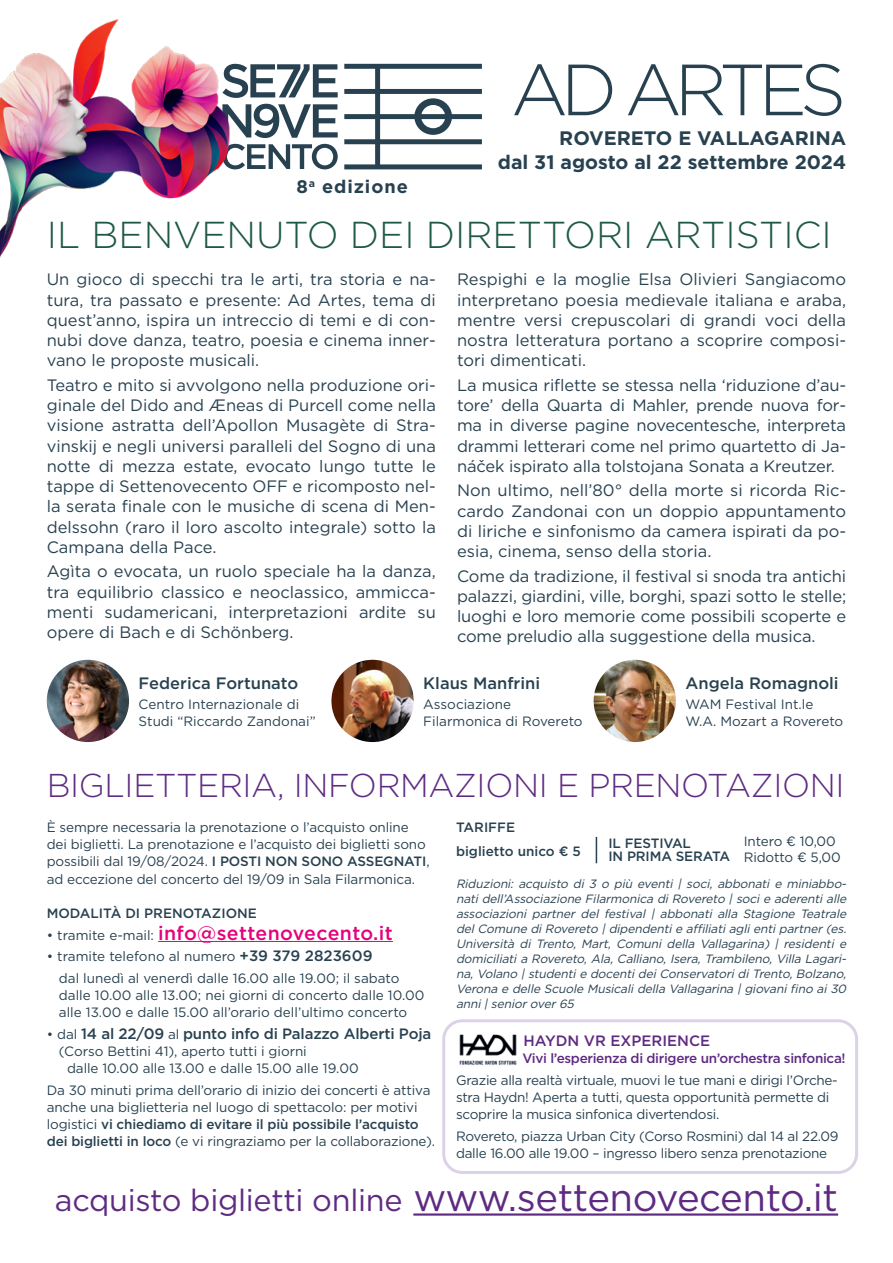
<style>
.page{position:relative;width:893px;height:1263px;background:#fff}
.page>*{position:absolute;margin:0;border:0;box-sizing:border-box;transform-origin:0 0}
.t1{font:300 72.3px "Gotham";letter-spacing:-.1em;color:#284150}
.t2{font:300 37.5px "Gotham";color:#1e5846}
.t3{font:300 33px "Gotham";letter-spacing:-.01em;color:#5f2b82}
.t4{font:30.6px "Gotham";letter-spacing:-.01em;color:#5f2b82}
.t5{font:700 19.5px/24px "Gotham";color:#284150;text-align:right}
.t6{font:500 19.5px "Gotham";letter-spacing:.02em;color:#e6007d}
.t7{font:700 18.15px "Gotham";letter-spacing:.05em;color:#284150}
.t8{font:16.5px/20.2px "Gotham";color:#284150;text-align:justify}
.t9{font:500 16.5px "Gotham";color:#284150}
.t10{font:500 15px "Gotham";letter-spacing:-.01em;color:#284150}
.t11{font:500 15px "Gotham";color:#5f2b82}
.t12{font:13.5px/17.2px "Gotham";letter-spacing:-.01em;color:#284150}
.t13{font:500 13.5px/23.7px "Gotham";color:#284150}
.t14{font:500 13.5px "Gotham";letter-spacing:-.025em;color:#5f2b82}
.t15{font:italic 12px/15px "Gotham";color:#284150;text-align:justify}
.s1{font-weight:500}
.s2{font-weight:400;font-size:13.5px;color:#284150}
.s3{font-weight:500;font-size:15px}
.s4{font-weight:400;font-size:13.5px}
.s5{font-size:38.25px}
</style>
<div class="page">
<img style="left:47px;top:660px;width:82px;height:82px;border-radius:41px">
<img style="left:331px;top:660px;width:83px;height:82px;border-radius:41px">
<img style="left:594px;top:660px;width:82px;height:82px;border-radius:41px">
<hr style="left:413px;top:1213px;width:425px;height:2px;background:#5f2b82">
<div style="left:442px;top:1019px;width:416px;height:155px;border:3px solid #dcd2e8;border-radius:19px"></div>
<hr style="left:158px;top:941px;width:235px;height:1px;background:#e6007d">
<svg style="left:596px;top:837px;width:1px;height:26px"></svg>
<img style="left:459px;top:1034px;width:58px;height:31px">
<svg style="left:344px;top:64px;width:138px;height:105px"></svg>
<svg style="left:241px;top:144px;width:97px;height:25px"></svg>
<svg style="left:241px;top:104px;width:97px;height:34px"></svg>
<svg style="left:241px;top:64px;width:97px;height:34px"></svg>
<img style="left:0;top:19px;width:241px;height:239px">
<h1 class="t1" style="left:511px;top:44px;width:337px">AD ARTES</h1>
<p class="t7" style="left:297px;top:175px;width:113px">8<sup>a</sup> edizione</p>
<p class="t5" style="left:498px;top:126px;width:350px">ROVERETO E VALLAGARINA<br>dal 31 agosto al 22 settembre 2024</p>
<h2 class="t2" style="left:47px;top:211px;width:786px">IL BENVENUTO DEI DIRETTORI ARTISTICI</h2>
<p class="t8" style="left:47px;top:269px;width:391px">Un gioco di specchi tra le arti, tra storia e na&shy;tura, tra passato e presente: Ad Artes, tema di quest’anno, ispira un intreccio di temi e di con&shy;nubi dove danza, teatro, poesia e cinema inner&shy;vano le proposte musicali.</p>
<p class="t8" style="left:47px;top:374px;width:391px">Teatro e mito si avvolgono nella produzione ori&shy;ginale del Dido and Æneas di Purcell come nella visione astratta dell’Apollon Musagète di Stra&shy;vinskij e negli universi paralleli del Sogno di una notte di mezza estate, evocato lungo tutte le tappe di Settenovecento OFF e ricomposto nel&shy;la serata finale con le musiche di scena di Men&shy;delssohn (raro il loro ascolto integrale) sotto la Campana della Pace.</p>
<p class="t8" style="left:47px;top:561px;width:391px">Agìta o evocata, un ruolo speciale ha la danza, tra equilibrio classico e neoclassico, ammicca&shy;menti sudamericani, interpretazioni ardite su opere di Bach e di Schönberg.</p>
<p class="t8" style="left:457px;top:269px;width:391px">Respighi e la moglie Elsa Olivieri Sangiacomo interpretano poesia medievale italiana e araba, mentre versi crepuscolari di grandi voci della nostra letteratura portano a scoprire composi&shy;tori dimenticati.</p>
<p class="t8" style="left:457px;top:374px;width:391px">La musica riflette se stessa nella ‘riduzione d’au&shy;tore’ della Quarta di Mahler, prende nuova for&shy;ma in diverse pagine novecentesche, interpreta drammi letterari come nel primo quartetto di Ja&shy;náček ispirato alla tolstojana Sonata a Kreutzer.</p>
<p class="t8" style="left:457px;top:480px;width:391px">Non ultimo, nell’80° della morte si ricorda Ric&shy;cardo Zandonai con un doppio appuntamento di liriche e sinfonismo da camera ispirati da po&shy;esia, cinema, senso della storia.</p>
<p class="t8" style="left:457px;top:565px;width:391px">Come da tradizione, il festival si snoda tra antichi palazzi, giardini, ville, borghi, spazi sotto le stelle; luoghi e loro memorie come possibili scoperte e come preludio alla suggestione della musica.</p>
<p class="t9" style="left:139px;top:672px;width:161px">Federica Fortunato</p>
<p class="t12" style="left:139px;top:696px;width:179px;line-height:16.5px">Centro Internazionale di<br>Studi “Riccardo Zandonai”</p>
<p class="t9" style="left:423px;top:672px;width:118px">Klaus Manfrini</p>
<p class="t12" style="left:423px;top:696px;width:161px;line-height:16.5px">Associazione<br>Filarmonica di Rovereto</p>
<p class="t9" style="left:685px;top:672px;width:155px">Angela Romagnoli</p>
<p class="t12" style="left:685px;top:696px;width:159px;line-height:16.5px">WAM Festival Int.le<br>W.A. Mozart a Rovereto</p>
<h3 class="t3" style="left:47px;top:765px;width:799px">BIGLIETTERIA, INFORMAZIONI E PRENOTAZIONI</h3>
<p class="t12" style="left:47px;top:818px;width:384px">È sempre necessaria la prenotazione o l’acquisto online dei biglietti. La prenotazione e l’acquisto dei biglietti sono possibili dal 19/08/2024. <span class="s1">I POSTI NON SONO ASSEGNATI</span>, ad eccezione del concerto del 19/09 in Sala Filarmonica.</p>
<p class="t13" style="left:47px;top:901px;width:212px">MODALITÀ DI PRENOTAZIONE</p>
<p class="t6" style="left:47px;top:920px;width:348px"><span class="s2">• tramite e-mail:</span> info@settenovecento.it</p>
<p class="t12" style="left:59px;top:945px;width:342px;line-height:21.5px;text-indent:-12px">• tramite telefono al numero <span class="s3">+39 379 2823609<br></span>dal lunedì al venerdì dalle 16.00 alle 19.00; il sabato</p>
<p class="t12" style="left:59px;top:986px;width:367px">dalle 10.00 alle 13.00; nei giorni di concerto dalle 10.00 alle 13.00 e dalle 15.00 all’orario dell’ultimo concerto</p>
<p class="t10" style="left:47px;top:1023px;width:386px"><span class="s4">• dal</span> 14 al 22/09 <span class="s4">al</span> punto info di Palazzo Alberti Poja</p>
<p class="t12" style="left:67px;top:1042px;width:293px;text-indent:-8px">(Corso Bettini 41), aperto tutti i giorni<br>dalle 10.00 alle 13.00 e dalle 15.00 alle 19.00</p>
<p class="t12" style="left:47px;top:1081px;width:390px">Da 30 minuti prima dell’orario di inizio dei concerti è attiva anche una biglietteria nel luogo di spettacolo: per motivi logistici <span class="s1">vi chiediamo di evitare il più possibile l’acquisto dei biglietti in loco</span> (e vi ringraziamo per la collaborazione).</p>
<p class="t13" style="left:456px;top:815px;width:126px">TARIFFE<br>biglietto unico € 5</p>
<p class="t15" style="left:456px;top:875px;width:395px">Riduzioni: acquisto di 3 o più eventi | soci, abbonati e miniabbo&shy;natidell’Associazione Filarmonica diRovereto |socie aderentialle associazioni partner del festival | abbonati alla Stagione Teatrale delComune diRovereto |dipendentie affiliatiaglientipartner(es.<br>Università di Trento, Mart, Comuni della Vallagarina) | residenti e domiciliati a Rovereto, Ala, Calliano, Isera, Trambileno, Villa Lagari&shy;na,Volano |studentie docentideiConservatoridiTrento,Bolzano, Verona e delle Scuole Musicalidella Vallagarina |giovanifino ai30 anni|seniorover65</p>
<p class="t11" style="left:524px;top:1031px;width:188px">HAYDN VR EXPERIENCE</p>
<p class="t14" style="left:522px;top:1050px;width:325px">Vivi l’esperienza di dirigere un’orchestra sinfonica!</p>
<p class="t12" style="left:456px;top:1071px;width:383px">Grazie alla realtà virtuale, muovi le tue mani e dirigi l’Orche&shy;stra Haydn! Aperta a tutti, questa opportunità permette di scoprire la musica sinfonica divertendosi.</p>
<p class="t12" style="left:456px;top:1127px;width:384px">Rovereto, piazza Urban City (Corso Rosmini) dal 14 al 22.09 dalle 16.00 alle 19.00 – ingresso libero senza prenotazione</p>
<p class="t13" style="left:608px;top:836px;width:123px;line-height:13.5px">IL FESTIVAL<br>IN PRIMA SERATA</p>
<p class="t12" style="left:744px;top:832px;width:99px;line-height:16.5px">Intero € 10,00<br>Ridotto € 5,00</p>
<h3 class="t4" style="left:55px;top:1180px;width:785px">acquisto biglietti online <span class="s5">www.settenovecento.it</span></h3>
</div>
